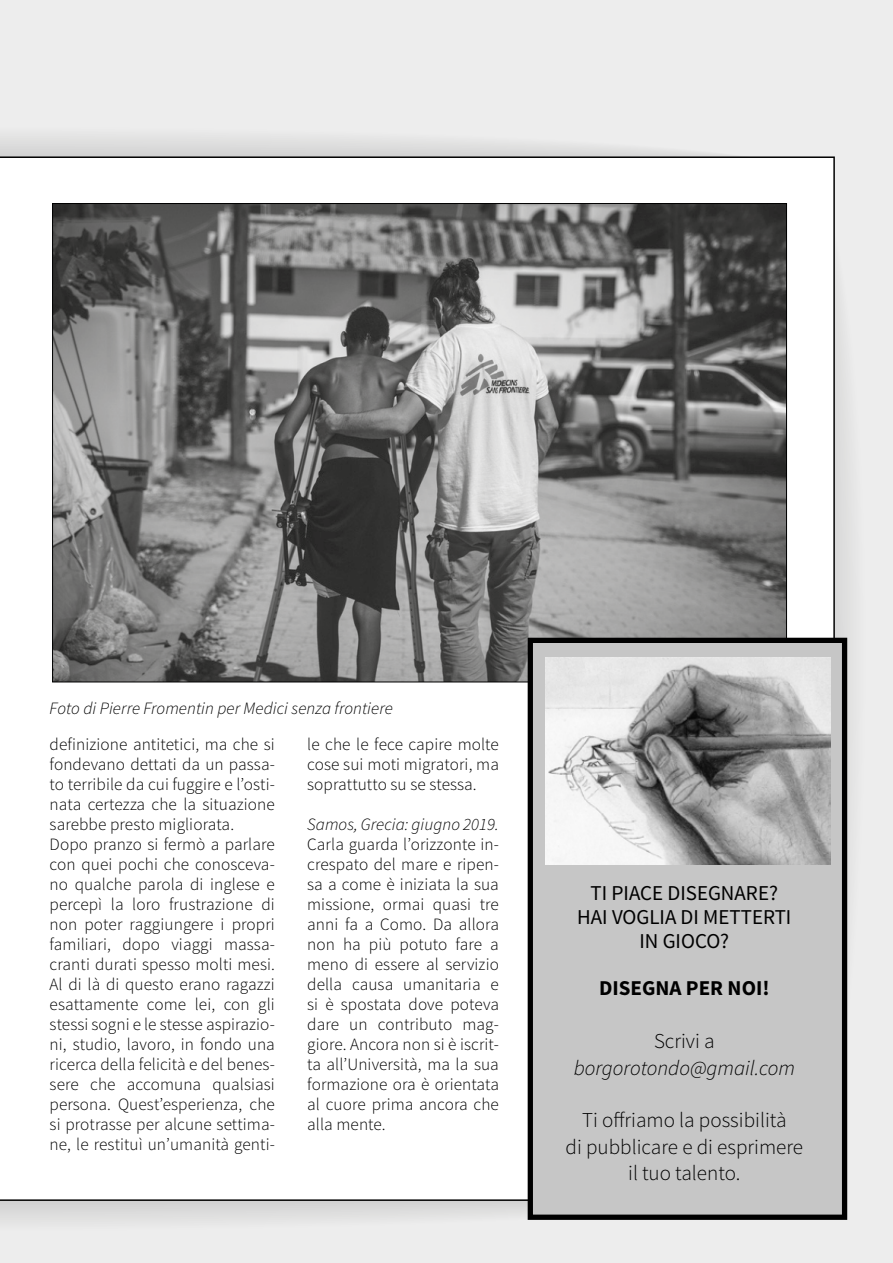
<style>
.page{position:relative;width:893px;height:1263px;background:#ededed}
.page>*{position:absolute;margin:0;border:0;box-sizing:border-box;transform-origin:0 0}
.t1{font:300 21.15px/26.4px "Source Sans Pro";color:#000;text-align:center}
.t2{font:21.15px/23.7px "Source Sans Pro";color:#000;text-align:center}
.t3{font:italic 300 21.15px "Source Sans Pro";color:#000}
.t4{font:700 21.15px "Source Sans Pro";color:#000}
.t5{font:300 17.25px/20px "Source Sans Pro";letter-spacing:.005em;color:#000;text-align:justify}
.t6{font:italic 300 17.25px "Source Sans Pro";letter-spacing:.005em;color:#000}
</style>
<div class="page">
<div style="left:0;top:156px;width:835px;height:1045px;background:#fff"></div>
<img style="left:54px;top:205px;width:731px;height:475px">
<div style="left:530px;top:640px;width:315px;height:577px;background:#c6c6c6"></div>
<div style="left:528px;top:638px;width:319px;height:582px;border:5px solid #000"></div>
<img style="left:546px;top:657px;width:284px;height:208px">
<p class="t6" style="left:50px;top:698px;width:345px">Foto di Pierre Fromentin per Medici senza frontiere</p>
<p class="t5" style="left:307px;top:735px;width:193px">le che le fece capire molte cose sui moti migratori, ma soprattutto su se stessa.</p>
<p class="t6" style="left:307px;top:814px;width:193px">Samos, Grecia: giugno 2019.</p>
<p class="t5" style="left:307px;top:834px;width:193px">Carla guarda l’orizzonte in&shy;crespato del mare e ripen&shy;sa a come è iniziata la sua missione, ormai quasi tre anni fa a Como. Da allora non ha più potuto fare a meno di essere al servizio della causa umanitaria e si è spostata dove poteva dare un contributo mag&shy;giore. Ancora non si è iscrit&shy;ta all’Università, ma la sua formazione ora è orientata al cuore prima ancora che alla mente.</p>
<p class="t5" style="left:50px;top:735px;width:227px;text-align:left">definizione antitetici, ma che si fondevano dettati da un passa&shy;to terribile da cui fuggire e l’osti&shy;nata certezza che la situazione sarebbe presto migliorata.<br>Dopo pranzo si fermò a parlare con quei pochi che conosceva&shy;no qualche parola di inglese e percepì la loro frustrazione di non poter raggiungere i propri familiari, dopo viaggi massa&shy;cranti durati spesso molti mesi.<br>Al di là di questo erano ragazzi esattamente come lei, con gli stessi sogni e le stesse aspirazio&shy;ni, studio, lavoro, in fondo una ricerca della felicità e del benes&shy;sere che accomuna qualsiasi persona. Quest’esperienza, che si protrasse per alcune settima&shy;ne, le restituì un’umanità genti-</p>
<p class="t2" style="left:577px;top:882px;width:216px">TI PIACE DISEGNARE?<br>HAI VOGLIA DI METTERTI<br>IN GIOCO?</p>
<p class="t4" style="left:599px;top:975px;width:172px">DISEGNA PER NOI!</p>
<p class="t1" style="left:654px;top:1028px;width:62px">Scrivi a</p>
<p class="t3" style="left:574px;top:1055px;width:223px">borgorotondo@gmail.com</p>
<p class="t1" style="left:566px;top:1107px;width:239px">Ti offriamo la possibilità<br>di pubblicare e di esprimere il tuo talento.</p>
</div>
